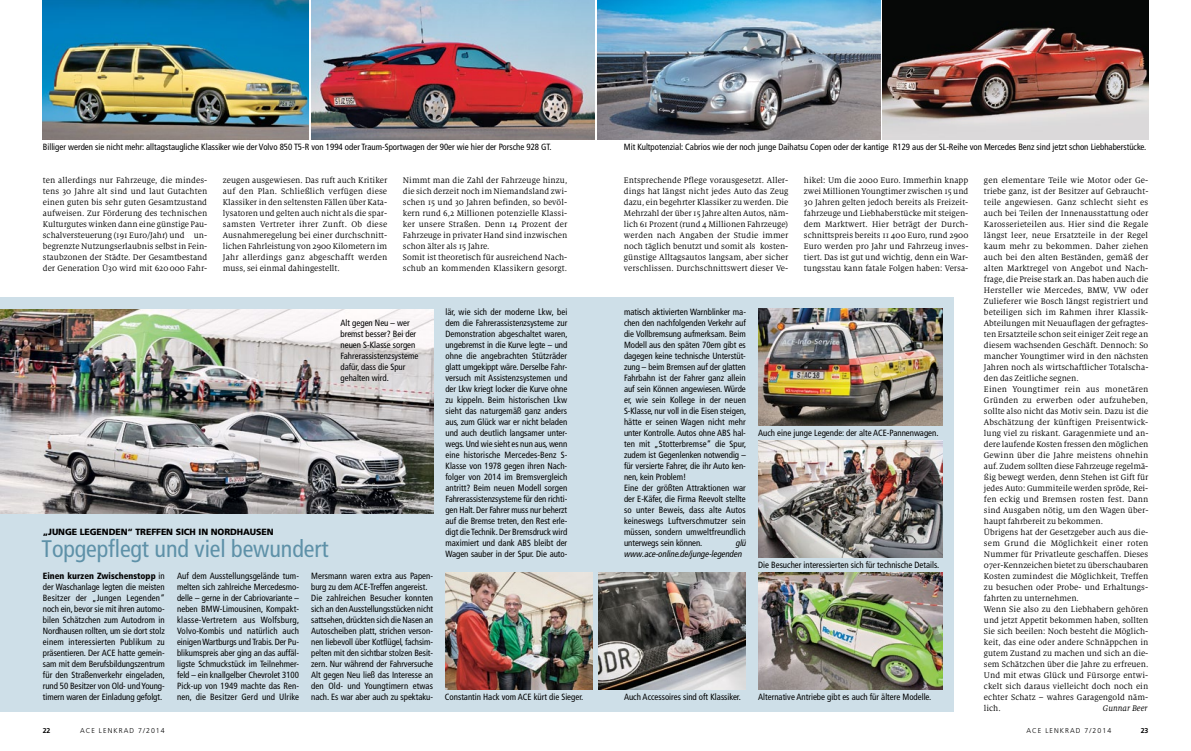
<style>
.page{position:relative;width:1191px;height:751px;background:#fff}
.page>*{position:absolute;margin:0;border:0;box-sizing:border-box;transform-origin:0 0}
.t1{font:condensed 24px "Frutiger LT Pro";letter-spacing:-.005em;color:#5e91a8}
.t2{font:9px/11px "Milo Serif OT";letter-spacing:.005em;color:#000;text-align:justify}
.t3{font:condensed 9px/11px "Frutiger LT Pro";color:#000;text-align:justify}
.t4{font:900 9px "Frutiger LT Pro";letter-spacing:-.01em;color:#000}
.t5{font:italic condensed 9px/11px "Frutiger LT Pro";color:#000}
.t6{font:italic 9px "Milo Serif OT";color:#000}
.t7{font:300 7px "Frutiger LT Pro";letter-spacing:.15em;color:#000}
.t8{font:700 7px "Frutiger LT Pro";color:#000}
.s1{font-weight:900}
</style>
<div class="page">
<img style="left:597px;top:0;width:283px;height:139px">
<img style="left:311px;top:0;width:283px;height:139px">
<img style="left:883px;top:0;width:265px;height:139px">
<img style="left:43px;top:0;width:265px;height:139px">
<div style="left:0;top:297px;width:954px;height:415px;background:#cedfe8"></div>
<img style="left:0;top:309px;width:433px;height:204px">
<img style="left:758px;top:308px;width:184px;height:117px">
<img style="left:445px;top:572px;width:148px;height:117px">
<img style="left:598px;top:572px;width:148px;height:117px">
<img style="left:758px;top:440px;width:184px;height:117px">
<img style="left:758px;top:572px;width:184px;height:117px">
<p class="t3" style="left:43px;top:142px;width:510px">Billiger werden sie nicht mehr: alltagstaugliche Klassiker wie der Volvo 850 T5-R von 1994 oder Traum-Sportwagen der 90er wie hier der Porsche 928 GT.</p>
<p class="t3" style="left:624px;top:142px;width:524px">Mit Kultpotenzial: Cabrios wie der noch junge Daihatsu Copen oder der kantige R129 aus der SL-Reihe von Mercedes Benz sind jetzt schon Liebhaberstücke.</p>
<p class="t2" style="left:984px;top:175px;width:166px;text-align:left">gen elementare Teile wie Motor oder Ge&shy;triebe ganz, ist der Besitzer auf Gebraucht&shy;teile angewiesen. Ganz schlecht sieht es auch bei Teilen der Innenausstattung oder Karosserieteilen aus. Hier sind die Regale längst leer, neue Ersatzteile in der Regel kaum mehr zu bekommen. Daher ziehen auch bei den alten Beständen, gemäß der alten Marktregel von Angebot und Nach&shy;frage, die Preise stark an. Das haben auch die Hersteller wie Mercedes, BMW, VW oder Zulieferer wie Bosch längst registriert und beteiligen sich im Rahmen ihrer Klassik-Abteilungen mit Neuauflagen der gefragtes&shy;ten Ersatzteile schon seit einiger Zeit rege an diesem wachsenden Geschäft. Dennoch: So mancher Youngtimer wird in den nächsten Jahren noch als wirtschaftlicher Totalscha&shy;den das Zeitliche segnen.<br>Einen Youngtimer rein aus monetären Gründen zu erwerben oder aufzuheben, sollte also nicht das Motiv sein. Dazu ist die Abschätzung der künftigen Preisentwick&shy;lung viel zu riskant. Garagenmiete und an&shy;dere laufende Kosten fressen den möglichen Gewinn über die Jahre meistens ohnehin auf. Zudem sollten diese Fahrzeuge regelmä&shy;ßig bewegt werden, denn Stehen ist Gift für jedes Auto: Gummiteile werden spröde, Rei&shy;fen eckig und Bremsen rosten fest. Dann sind Ausgaben nötig, um den Wagen über&shy;haupt fahrbereit zu bekommen.<br>Übrigens hat der Gesetzgeber auch aus die&shy;sem Grund die Möglichkeit einer roten Nummer für Privatleute geschaffen. Dieses 07er-Kennzeichen bietet zu überschaubaren Kosten zumindest die Möglichkeit, Treffen zu besuchen oder Probe- und Erhaltungs&shy;fahrten zu unternehmen.<br>Wenn Sie also zu den Liebhabern gehören und jetzt Appetit bekommen haben, sollten Sie sich beeilen: Noch besteht die Möglich&shy;keit, das eine oder andere Schnäppchen in gutem Zustand zu machen und sich an die&shy;sem Schätzchen über die Jahre zu erfreuen.<br>Und mit etwas Glück und Fürsorge entwi&shy;ckelt sich daraus vielleicht doch noch ein echter Schatz – wahres Garagengold näm&shy;lich.</p>
<p class="t2" style="left:43px;top:175px;width:166px">ten allerdings nur Fahrzeuge, die mindes&shy;tens 30 Jahre alt sind und laut Gutachten einen guten bis sehr guten Gesamtzustand aufweisen. Zur Förderung des technischen Kulturgutes winken dann eine günstige Pau&shy;schalversteuerung (191 Euro/Jahr) und un&shy;begrenzte Nutzungserlaubnis selbst in Fein&shy;staubzonen der Städte. Der Gesamtbestand der Generation Ü30 wird mit 620 000 Fahr-</p>
<p class="t2" style="left:223px;top:175px;width:166px">zeugen ausgewiesen. Das ruft auch Kritiker auf den Plan. Schließlich verfügen diese Klassiker in den seltensten Fällen über Kata&shy;lysatoren und gelten auch nicht als die spar&shy;samsten Vertreter ihrer Zunft. Ob diese Ausnahmeregelung bei einer durchschnitt&shy;lichen Fahrleistung von 2900 Kilometern im Jahr allerdings ganz abgeschafft werden muss, sei einmal dahingestellt.</p>
<p class="t2" style="left:403px;top:175px;width:166px;text-align:left">Nimmt man die Zahl der Fahrzeuge hinzu, die sich derzeit noch im Niemandsland zwi&shy;schen 15 und 30 Jahren befinden, so bevöl&shy;kern rund 6,2 Millionen potenzielle Klassi&shy;ker unsere Straßen. Denn 14 Prozent der Fahrzeuge in privater Hand sind inzwischen schon älter als 15 Jahre.<br>Somit ist theoretisch für ausreichend Nach&shy;schub an kommenden Klassikern gesorgt.</p>
<p class="t2" style="left:624px;top:175px;width:166px">Entsprechende Pflege vorausgesetzt. Aller&shy;dings hat längst nicht jedes Auto das Zeug dazu, ein begehrter Klassiker zu werden. Die Mehrzahl der über 15 Jahre alten Autos, näm&shy;lich 61 Prozent (rund 4 Millionen Fahrzeuge) werden nach Angaben der Studie immer noch täglich benutzt und somit als kosten&shy;günstige Alltagsautos langsam, aber sicher verschlissen. Durchschnittswert dieser Ve-</p>
<p class="t2" style="left:804px;top:175px;width:166px">hikel: Um die 2000 Euro. Immerhin knapp zwei Millionen Youngtimer zwischen 15 und 30 Jahren gelten jedoch bereits als Freizeit&shy;fahrzeuge und Liebhaberstücke mit steigen&shy;dem Marktwert. Hier beträgt der Durch&shy;schnittspreis bereits 11 400 Euro, rund 2900<br>Euro werden pro Jahr und Fahrzeug inves&shy;tiert. Das ist gut und wichtig, denn ein War&shy;tungsstau kann fatale Folgen haben: Versa-</p>
<p class="t3" style="left:624px;top:307px;width:124px;text-align:left">matisch aktivierten Warnblinker ma&shy;chen den nachfolgenden Verkehr auf die Vollbremsung aufmerksam. Beim Modell aus den späten 70ern gibt es dagegen keine technische Unterstüt&shy;zung – beim Bremsen auf der glatten Fahrbahn ist der Fahrer ganz allein auf sein Können angewiesen. Würde er, wie sein Kollege in der neuen S-Klasse, nur voll in die Eisen steigen, hätte er seinen Wagen nicht mehr unter Kontrolle. Autos ohne ABS hal&shy;ten mit „Stotterbremse“ die Spur, zudem ist Gegenlenken notwendig – für versierte Fahrer, die ihr Auto ken&shy;nen, kein Problem!<br>Eine der größten Attraktionen war der E-Käfer, die Firma Reevolt stellte so unter Beweis, dass alte Autos keineswegs Luftverschmutzer sein müssen, sondern umweltfreundlich unterwegs sein können.</p>
<p class="t3" style="left:445px;top:307px;width:124px">lär, wie sich der moderne Lkw, bei dem die Fahrerassistenzsysteme zur Demonstration abgeschaltet waren, ungebremst in die Kurve legte – und ohne die angebrachten Stützräder glatt umgekippt wäre. Derselbe Fahr&shy;versuch mit Assistenzsystemen und der Lkw kriegt locker die Kurve ohne zu kippeln. Beim historischen Lkw sieht das naturgemäß ganz anders aus, zum Glück war er nicht beladen und auch deutlich langsamer unter&shy;wegs. Und wie sieht es nun aus, wenn eine historische Mercedes-Benz S-Klasse von 1978 gegen ihren Nach&shy;folger von 2014 im Bremsvergleich antritt? Beim neuen Modell sorgen Fahrerassistenzsysteme für den richti&shy;gen Halt. Der Fahrer muss nur beherzt auf die Bremse treten, den Rest erle&shy;digt die Technik. Der Bremsdruck wird maximiert und dank ABS bleibt der Wagen sauber in der Spur. Die auto-</p>
<p class="t3" style="left:341px;top:318px;width:79px;text-align:left">Alt gegen Neu – wer bremst besser? Bei der neuen S-Klasse sorgen<br>Fahrerassistenzsysteme dafür, dass die Spur gehalten wird.</p>
<p class="t3" style="left:758px;top:428px;width:182px">Auch eine junge Legende: der alte ACE-Pannenwagen.</p>
<p class="t4" style="left:43px;top:527px;width:232px">„JUNGE LEGENDEN“ TREFFEN SICH IN NORDHAUSEN</p>
<h1 class="t1" style="left:41px;top:535px;width:289px">Topgepflegt und viel bewundert</h1>
<p class="t5" style="left:624px;top:538px;width:125px;text-indent:112px">glü www.ace-online.de/junge-legenden</p>
<p class="t3" style="left:758px;top:560px;width:183px">Die Besucher interessierten sich für technische Details.</p>
<p class="t3" style="left:177px;top:571px;width:124px">Auf dem Ausstellungsgelände tum&shy;melten sich zahlreiche Mercedesmo&shy;delle – gerne in der Cabriovariante – neben BMW-Limousinen, Kompakt&shy;klasse-Vertretern aus Wolfsburg, Volvo-Kombis und natürlich auch einigen Wartburgs und Trabis. Der Pu&shy;blikumspreis aber ging an das auffäl&shy;ligste Schmuckstück im Teilnehmer&shy;feld – ein knallgelber Chevrolet 3100<br>Pick-up von 1949 machte das Ren&shy;nen, die Besitzer Gerd und Ulrike</p>
<p class="t3" style="left:43px;top:571px;width:124px"><span class="s1">Einen kurzen Zwischenstopp</span> in der Waschanlage legten die meisten Besitzer der „Jungen Legenden“ noch ein, bevor sie mit ihren automo&shy;bilen Schätzchen zum Autodrom in Nordhausen rollten, um sie dort stolz einem interessierten Publikum zu präsentieren. Der ACE hatte gemein&shy;sam mit dem Berufsbildungszentrum für den Straßenverkehr eingeladen, rund 50 Besitzer von Old- und Young&shy;timern waren der Einladung gefolgt.</p>
<p class="t3" style="left:311px;top:571px;width:123px;text-align:left">Mersmann waren extra aus Papen&shy;burg zu dem ACE-Treffen angereist.<br>Die zahlreichen Besucher konnten sich an den Ausstellungsstücken nicht sattsehen, drückten sich die Nasen an Autoscheiben platt, strichen verson&shy;nen liebevoll über Kotflügel, fachsim&shy;pelten mit den sichtbar stolzen Besit&shy;zern. Nur während der Fahrversuche Alt gegen Neu ließ das Interesse an den Old- und Youngtimern etwas nach. Es war aber auch zu spektaku-</p>
<p class="t3" style="left:445px;top:692px;width:140px">Constantin Hack vom ACE kürt die Sieger.</p>
<p class="t3" style="left:624px;top:692px;width:118px">Auch Accessoires sind oft Klassiker.</p>
<p class="t3" style="left:758px;top:692px;width:175px">Alternative Antriebe gibt es auch für ältere Modelle.</p>
<p class="t6" style="left:1103px;top:704px;width:46px">Gunnar Beer</p>
<p class="t8" style="left:43px;top:727px;width:9px">22</p>
<p class="t7" style="left:80px;top:727px;width:86px">ACE LENKRAD 7/2014</p>
<p class="t7" style="left:1027px;top:727px;width:86px">ACE LENKRAD 7/2014</p>
<p class="t8" style="left:1141px;top:727px;width:9px">23</p>
</div>
